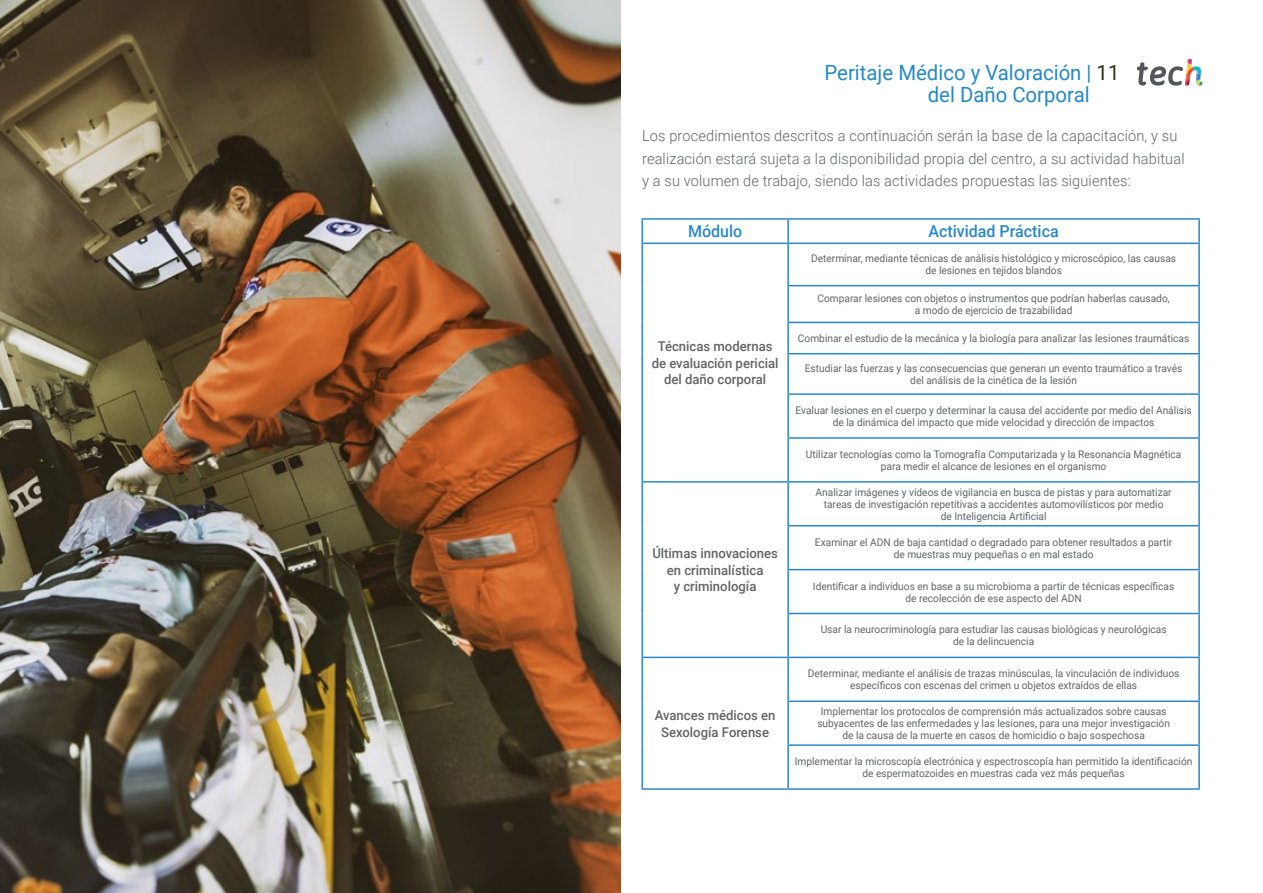
<style>
.page{position:relative;width:1263px;height:893px;background:#fff}
.page>*{position:absolute;margin:0;border:0;box-sizing:border-box;transform-origin:0 0}
.t1{font:21px/22.5px "Roboto";color:#2488c9}
.t2{font:500 16.5px "Roboto";color:#2988c9}
.t3{font:300 15px/22.5px "Roboto";letter-spacing:.01em;color:#61646a}
.t4{font:500 13.5px/16.5px "Roboto";color:#61646a;text-align:center}
.t5{font:10.5px/12px "Roboto";color:#61646a;text-align:center}
.s1{color:#312e20}
</style>
<div class="page">
<img style="left:0;top:0;width:621px;height:893px">
<hr style="left:641px;top:788px;width:147px;height:2px;background:#2988c9">
<hr style="left:1198px;top:286px;width:2px;height:36px;background:#2988c9">
<hr style="left:787px;top:322px;width:413px;height:1px;background:#2988c9">
<hr style="left:1198px;top:323px;width:2px;height:30px;background:#2988c9">
<hr style="left:787px;top:353px;width:413px;height:1px;background:#2988c9">
<hr style="left:1198px;top:354px;width:2px;height:39px;background:#2988c9">
<hr style="left:1198px;top:395px;width:2px;height:42px;background:#2988c9">
<hr style="left:1198px;top:439px;width:2px;height:42px;background:#2988c9">
<hr style="left:788px;top:788px;width:412px;height:2px;background:#2988c9">
<hr style="left:641px;top:483px;width:2px;height:43px;background:#2988c9">
<hr style="left:641px;top:526px;width:2px;height:44px;background:#2988c9">
<hr style="left:641px;top:570px;width:2px;height:43px;background:#2988c9">
<hr style="left:641px;top:613px;width:2px;height:44px;background:#2988c9">
<hr style="left:787px;top:393px;width:413px;height:2px;background:#2988c9">
<hr style="left:787px;top:437px;width:413px;height:2px;background:#2988c9">
<hr style="left:788px;top:481px;width:412px;height:2px;background:#2988c9">
<hr style="left:787px;top:483px;width:2px;height:42px;background:#2988c9">
<hr style="left:1198px;top:483px;width:2px;height:42px;background:#2988c9">
<hr style="left:787px;top:525px;width:413px;height:1px;background:#2988c9">
<hr style="left:787px;top:526px;width:2px;height:43px;background:#2988c9">
<hr style="left:1198px;top:526px;width:2px;height:43px;background:#2988c9">
<hr style="left:787px;top:569px;width:413px;height:1px;background:#2988c9">
<hr style="left:787px;top:570px;width:2px;height:43px;background:#2988c9">
<hr style="left:1198px;top:570px;width:2px;height:43px;background:#2988c9">
<hr style="left:787px;top:613px;width:413px;height:1px;background:#2988c9">
<hr style="left:787px;top:614px;width:2px;height:43px;background:#2988c9">
<hr style="left:1198px;top:614px;width:2px;height:43px;background:#2988c9">
<hr style="left:641px;top:657px;width:147px;height:1px;background:#2988c9">
<hr style="left:641px;top:658px;width:2px;height:43px;background:#2988c9">
<hr style="left:641px;top:701px;width:2px;height:44px;background:#2988c9">
<hr style="left:641px;top:745px;width:2px;height:43px;background:#2988c9">
<hr style="left:788px;top:657px;width:412px;height:1px;background:#2988c9">
<hr style="left:787px;top:658px;width:2px;height:42px;background:#2988c9">
<hr style="left:1198px;top:658px;width:2px;height:42px;background:#2988c9">
<hr style="left:787px;top:700px;width:413px;height:2px;background:#2988c9">
<hr style="left:787px;top:702px;width:2px;height:42px;background:#2988c9">
<hr style="left:1198px;top:702px;width:2px;height:42px;background:#2988c9">
<hr style="left:787px;top:744px;width:413px;height:2px;background:#2988c9">
<hr style="left:787px;top:746px;width:2px;height:42px;background:#2988c9">
<hr style="left:1198px;top:746px;width:2px;height:42px;background:#2988c9">
<hr style="left:641px;top:218px;width:147px;height:2px;background:#2988c9">
<hr style="left:641px;top:220px;width:2px;height:23px;background:#2988c9">
<hr style="left:788px;top:218px;width:412px;height:2px;background:#2988c9">
<hr style="left:787px;top:220px;width:2px;height:23px;background:#2988c9">
<hr style="left:1198px;top:220px;width:2px;height:23px;background:#2988c9">
<hr style="left:641px;top:243px;width:147px;height:1px;background:#2988c9">
<hr style="left:641px;top:244px;width:2px;height:42px;background:#2988c9">
<hr style="left:641px;top:286px;width:2px;height:36px;background:#2988c9">
<hr style="left:787px;top:286px;width:2px;height:36px;background:#2988c9">
<hr style="left:641px;top:322px;width:2px;height:32px;background:#2988c9">
<hr style="left:787px;top:323px;width:2px;height:30px;background:#2988c9">
<hr style="left:641px;top:354px;width:2px;height:40px;background:#2988c9">
<hr style="left:787px;top:354px;width:2px;height:39px;background:#2988c9">
<hr style="left:641px;top:394px;width:2px;height:44px;background:#2988c9">
<hr style="left:787px;top:395px;width:2px;height:42px;background:#2988c9">
<hr style="left:641px;top:438px;width:2px;height:43px;background:#2988c9">
<hr style="left:787px;top:439px;width:2px;height:42px;background:#2988c9">
<hr style="left:641px;top:481px;width:147px;height:2px;background:#2988c9">
<hr style="left:788px;top:243px;width:412px;height:1px;background:#2988c9">
<hr style="left:787px;top:244px;width:2px;height:41px;background:#2988c9">
<hr style="left:1198px;top:244px;width:2px;height:41px;background:#2988c9">
<hr style="left:787px;top:285px;width:413px;height:1px;background:#2988c9">
<svg style="left:1137px;top:59px;width:65px;height:27px"></svg>
<h1 class="t1" style="left:928px;top:60px;width:193px;text-indent:-103px">Peritaje Médico y Valoración | <span class="s1">11 </span>del Daño Corporal</h1>
<p class="t3" style="left:642px;top:124px;width:544px">Los procedimientos descritos a continuación serán la base de la capacitación, y su realización estará sujeta a la disponibilidad propia del centro, a su actividad habitual y a su volumen de trabajo, siendo las actividades propuestas las siguientes:</p>
<h2 class="t2" style="left:688px;top:220px;width:56px">Módulo</h2>
<h2 class="t2" style="left:928px;top:220px;width:132px">Actividad Práctica</h2>
<p class="t4" style="left:652px;top:338px;width:128px">Técnicas modernas de evaluación pericial del daño corporal</p>
<p class="t4" style="left:652px;top:545px;width:127px">Últimas innovaciones en criminalística<br>y criminología</p>
<p class="t4" style="left:655px;top:706px;width:122px">Avances médicos en<br>Sexología Forense</p>
<p class="t5" style="left:811px;top:252px;width:367px">Determinar, mediante técnicas de análisis histológico y microscópico, las causas de lesiones en tejidos blandos</p>
<p class="t5" style="left:817px;top:292px;width:354px">Comparar lesiones con objetos o instrumentos que podrían haberlas causado, a modo de ejercicio de trazabilidad</p>
<p class="t5" style="left:798px;top:332px;width:393px">Combinar el estudio de la mecánica y la biología para analizar las lesiones traumáticas</p>
<p class="t5" style="left:805px;top:362px;width:379px">Estudiar las fuerzas y las consecuencias que generan un evento traumático a través del análisis de la cinética de la lesión</p>
<p class="t5" style="left:795px;top:404px;width:398px">Evaluar lesiones en el cuerpo y determinar la causa del accidente por medio del Análisis de la dinámica del impacto que mide velocidad y dirección de impactos</p>
<p class="t5" style="left:806px;top:448px;width:377px">Utilizar tecnologías como la Tomografía Computarizada y la Resonancia Magnética para medir el alcance de lesiones en el organismo</p>
<p class="t5" style="left:815px;top:486px;width:358px">Analizar imágenes y vídeos de vigilancia en busca de pistas y para automatizar tareas de investigación repetitivas a accidentes automovilísticos por medio<br>de Inteligencia Artificial</p>
<p class="t5" style="left:815px;top:535px;width:359px">Examinar el ADN de baja cantidad o degradado para obtener resultados a partir de muestras muy pequeñas o en mal estado</p>
<p class="t5" style="left:813px;top:579px;width:363px">Identificar a individuos en base a su microbioma a partir de técnicas específicas de recolección de ese aspecto del ADN</p>
<p class="t5" style="left:821px;top:623px;width:347px">Usar la neurocriminología para estudiar las causas biológicas y neurológicas de la delincuencia</p>
<p class="t5" style="left:808px;top:667px;width:373px">Determinar, mediante el análisis de trazas minúsculas, la vinculación de individuos específicos con escenas del crimen u objetos extraídos de ellas</p>
<p class="t5" style="left:817px;top:705px;width:354px">Implementar los protocolos de comprensión más actualizados sobre causas subyacentes de las enfermedades y las lesiones, para una mejor investigación de la causa de la muerte en casos de homicidio o bajo sospechosa</p>
<p class="t5" style="left:795px;top:755px;width:399px">Implementar la microscopía electrónica y espectroscopía han permitido la identificación de espermatozoides en muestras cada vez más pequeñas</p>
</div>
